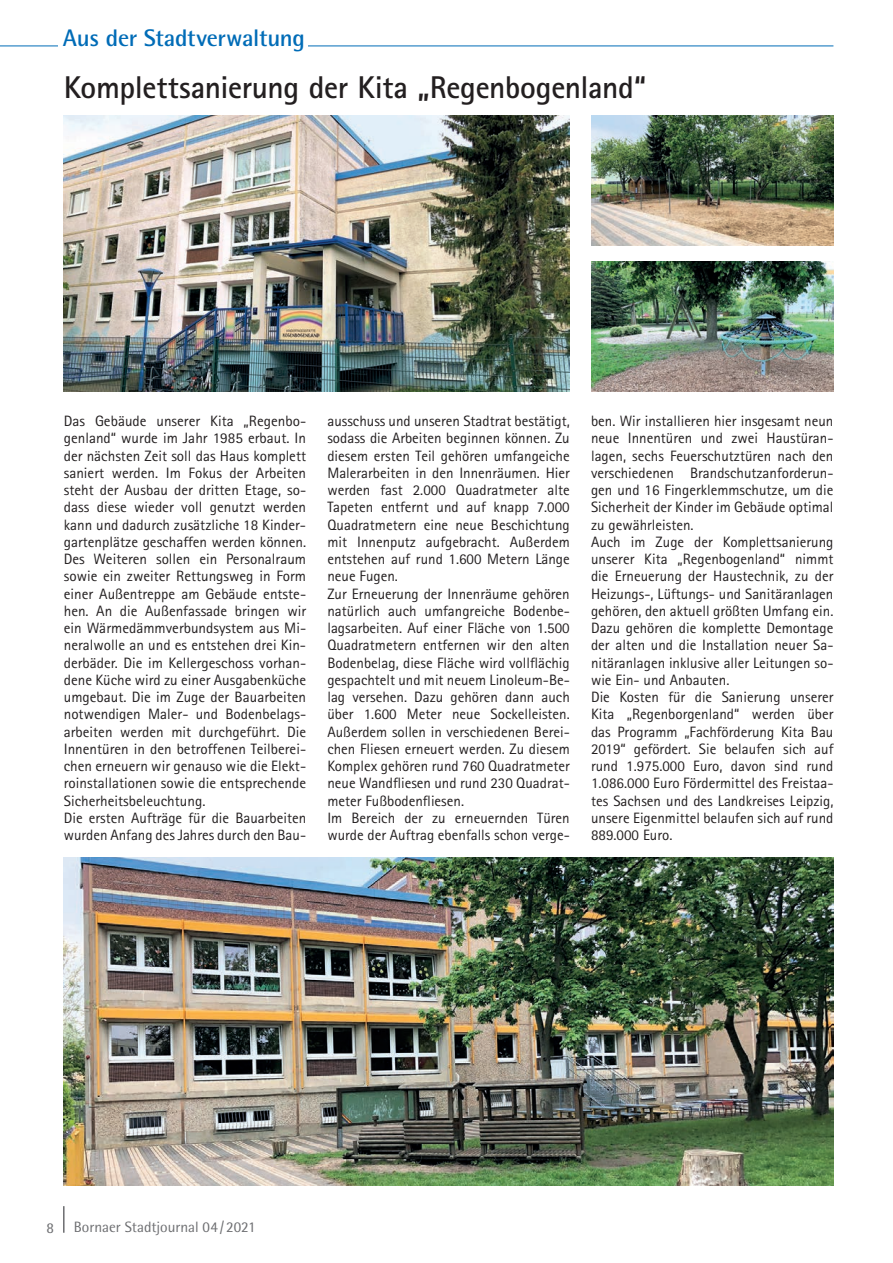
<style>
.page{position:relative;width:893px;height:1263px;background:#fff}
.page>*{position:absolute;margin:0;border:0;box-sizing:border-box;transform-origin:0 0}
.t1{font:700 31.5px "Rotis Sans Serif";letter-spacing:-.01em;color:#231f20}
.t2{font:700 24px "Rotis Semi Sans";letter-spacing:-.01em;color:#006cb7}
.t3{font:15px/17.2px "Rotis Sans Serif";color:#231f20}
.t4{font:15px "Rotis Semi Sans";color:#6c6d70}
</style>
<div class="page">
<hr style="left:63px;top:1206px;width:2px;height:27px;background:#6c6d70">
<hr style="left:0;top:46px;width:833px;height:1px;background:#006cb7">
<div style="left:59px;top:28px;width:249px;height:27px;background:#fff"></div>
<img style="left:64px;top:857px;width:769px;height:328px">
<img style="left:64px;top:116px;width:506px;height:276px">
<img style="left:591px;top:116px;width:242px;height:129px">
<img style="left:591px;top:262px;width:242px;height:130px">
<h2 class="t2" style="left:63px;top:23px;width:244px">Aus der Stadtverwaltung</h2>
<h1 class="t1" style="left:64px;top:68px;width:584px">Komplettsanierung der Kita „Regenbogenland“</h1>
<p class="t3" style="left:64px;top:412px;width:244px">Das Gebäude unserer Kita „Regenbo&shy;genland“ wurde im Jahr 1985 erbaut. In der nächsten Zeit soll das Haus komplett saniert werden. Im Fokus der Arbeiten steht der Ausbau der dritten Etage, so&shy;dass diese wieder voll genutzt werden kann und dadurch zusätzliche 18 Kinder&shy;gartenplätze geschaffen werden können.<br>Des Weiteren sollen ein Personalraum sowie ein zweiter Rettungsweg in Form einer Außentreppe am Gebäude entste&shy;hen. An die Außenfassade bringen wir ein Wärmedämmverbundsystem aus Mi&shy;neralwolle an und es entstehen drei Kin&shy;derbäder. Die im Kellergeschoss vorhan&shy;dene Küche wird zu einer Ausgabenküche umgebaut. Die im Zuge der Bauarbeiten notwendigen Maler- und Bodenbelags&shy;arbeiten werden mit durchgeführt. Die Innentüren in den betroffenen Teilberei&shy;chen erneuern wir genauso wie die Elekt&shy;roinstallationen sowie die entsprechende Sicherheitsbeleuchtung.<br>Die ersten Aufträge für die Bauarbeiten wurden Anfang des Jahres durch den Bau-</p>
<p class="t3" style="left:327px;top:412px;width:244px">ausschuss und unseren Stadtrat bestätigt, sodass die Arbeiten beginnen können. Zu diesem ersten Teil gehören umfangeiche Malerarbeiten in den Innenräumen. Hier werden fast 2.000 Quadratmeter alte Tapeten entfernt und auf knapp 7.000<br>Quadratmetern eine neue Beschichtung mit Innenputz aufgebracht. Außerdem entstehen auf rund 1.600 Metern Länge neue Fugen.<br>Zur Erneuerung der Innenräume gehören natürlich auch umfangreiche Bodenbe&shy;lagsarbeiten. Auf einer Fläche von 1.500<br>Quadratmetern entfernen wir den alten Bodenbelag, diese Fläche wird vollflächig gespachtelt und mit neuem Linoleum-Be&shy;lag versehen. Dazu gehören dann auch über 1.600 Meter neue Sockelleisten.<br>Außerdem sollen in verschiedenen Berei&shy;chen Fliesen erneuert werden. Zu diesem Komplex gehören rund 760 Quadratmeter neue Wandfliesen und rund 230 Quadrat&shy;meter Fußbodenfliesen.<br>Im Bereich der zu erneuernden Türen wurde der Auftrag ebenfalls schon verge-</p>
<p class="t3" style="left:591px;top:412px;width:244px">ben. Wir installieren hier insgesamt neun neue Innentüren und zwei Haustüran&shy;lagen, sechs Feuerschutztüren nach den verschiedenen Brandschutzanforderun&shy;gen und 16 Fingerklemmschutze, um die Sicherheit der Kinder im Gebäude optimal zu gewährleisten.<br>Auch im Zuge der Komplettsanierung unserer Kita „Regenbogenland“ nimmt die Erneuerung der Haustechnik, zu der Heizungs-, Lüftungs- und Sanitäranlagen gehören, den aktuell größten Umfang ein.<br>Dazu gehören die komplette Demontage der alten und die Installation neuer Sa&shy;nitäranlagen inklusive aller Leitungen so&shy;wie Ein- und Anbauten.<br>Die Kosten für die Sanierung unserer Kita „Regenborgenland“ werden über das Programm „Fachförderung Kita Bau 2019“ gefördert. Sie belaufen sich auf rund 1.975.000 Euro, davon sind rund 1.086.000 Euro Fördermittel des Freistaa&shy;tes Sachsen und des Landkreises Leipzig, unsere Eigenmittel belaufen sich auf rund 889.000 Euro.</p>
<p class="t4" style="left:46px;top:1219px;width:9px">8</p>
<p class="t4" style="left:74px;top:1218px;width:184px">Bornaer Stadtjournal 04/2021</p>
</div>
